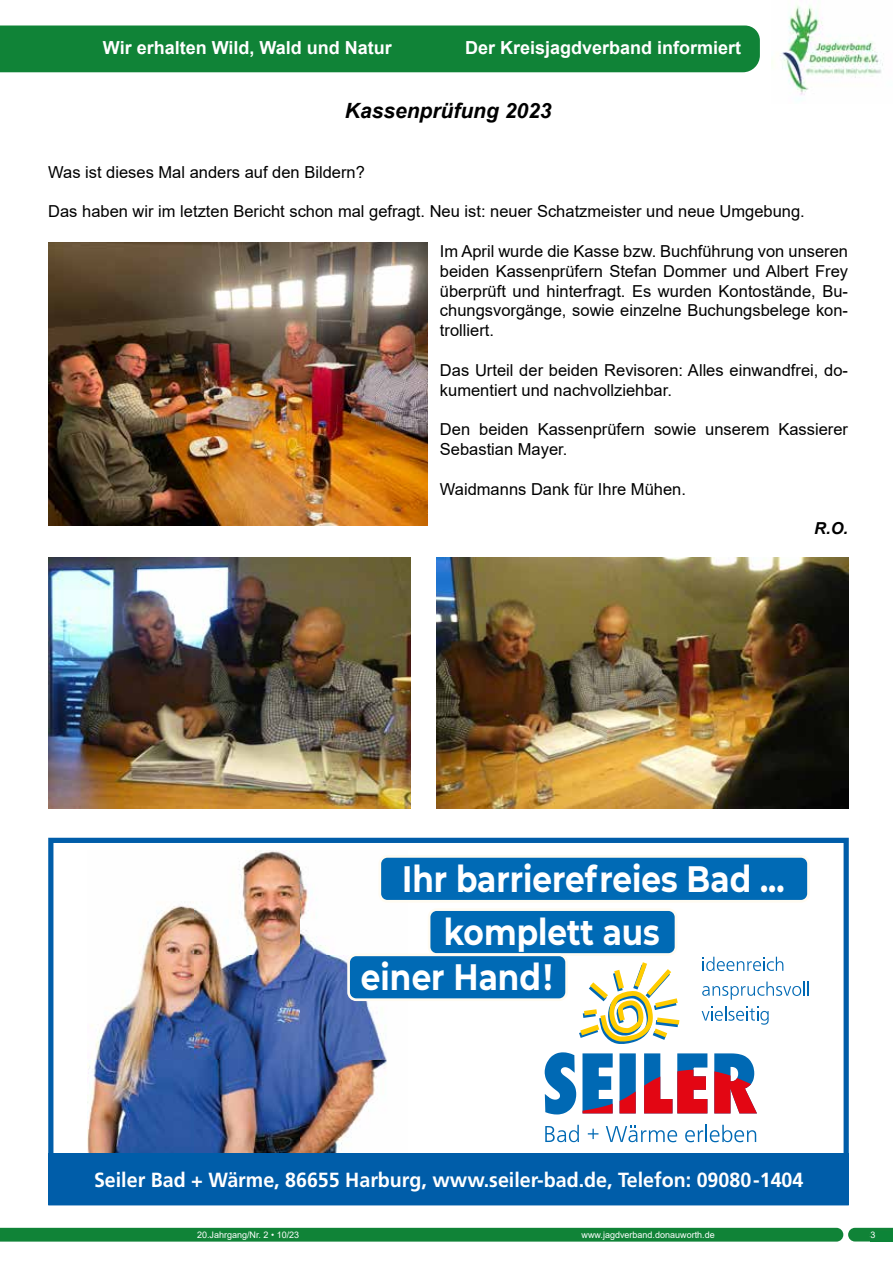
<style>
.page{position:relative;width:893px;height:1263px;background:#fff}
.page>*{position:absolute;margin:0;border:0;box-sizing:border-box;transform-origin:0 0}
.t1{font:700 36.6px "Montserrat";color:#fff;scale:.85 1}
.t2{font:italic 700 21px "Arial";color:#000}
.t3{font:700 20.4px "Frutiger LT Com";color:#fff;scale:.96 1}
.t4{font:700 18px "Arial";color:#fff}
.t5{font:16.5px/19.8px "Arial";color:#000}
.t6{font:italic 700 16.5px "Arial";color:#000}
.t7{font:9px "Arial";color:#fff}
</style>
<div class="page">
<div style="left:0;top:1228px;width:893px;height:13px;background:#108337"></div>
<div style="left:0;top:26px;width:760px;height:46px;background:#108337"></div>
<img style="left:771px;top:5px;width:112px;height:95px">
<img style="left:48px;top:242px;width:379px;height:284px">
<img style="left:48px;top:557px;width:362px;height:251px">
<img style="left:436px;top:557px;width:412px;height:251px">
<div style="left:48px;top:838px;width:801px;height:367px;border:5px solid #005da9"></div>
<img style="left:88px;top:850px;width:299px;height:303px">
<div style="left:48px;top:1153px;width:801px;height:52px;background:#005da9"></div>
<svg style="left:545px;top:1125px;width:34px;height:17px"></svg>
<svg style="left:588px;top:1129px;width:10px;height:10px"></svg>
<svg style="left:606px;top:1126px;width:71px;height:16px"></svg>
<svg style="left:685px;top:1125px;width:71px;height:17px"></svg>
<svg style="left:544px;top:956px;width:265px;height:159px"></svg>
<div style="left:429px;top:910px;width:247px;height:44px;background:#006ab5;border-radius:8px"></div>
<div style="left:428px;top:908px;width:249px;height:48px;border:3px solid #fffbf1;border-radius:8px"></div>
<div style="left:380px;top:856px;width:428px;height:45px;background:#006ab5;border-radius:8px"></div>
<div style="left:378px;top:855px;width:432px;height:47px;border:3px solid #fffbf1;border-radius:8px"></div>
<div style="left:349px;top:955px;width:218px;height:45px;background:#006ab5;border-radius:8px"></div>
<div style="left:347px;top:953px;width:221px;height:48px;border:3px solid #fffbf1;border-radius:8px"></div>
<div style="left:870px;top:1231px;width:23px;height:10px;background:#0c8437"></div>
<p class="t4" style="left:103px;top:35px;width:291px">Wir erhalten Wild, Wald und Natur</p>
<p class="t4" style="left:465px;top:35px;width:278px">Der Kreisjagdverband informiert</p>
<p class="t2" style="left:345px;top:97px;width:208px">Kassenprüfung 2023</p>
<p class="t5" style="left:48px;top:162px;width:318px">Was ist dieses Mal anders auf den Bildern?</p>
<p class="t5" style="left:48px;top:202px;width:758px">Das haben wir im letzten Bericht schon mal gefragt. Neu ist: neuer Schatzmeister und neue Umgebung.</p>
<p class="t5" style="left:440px;top:241px;width:410px;text-align:justify">Im April wurde die Kasse bzw. Buchführung von unseren beiden Kassenprüfern Stefan Dommer und Albert Frey überprüft und hinterfragt. Es wurden Kontostände, Bu&shy;chungsvorgänge, sowie einzelne Buchungsbelege kon&shy;trolliert.</p>
<p class="t5" style="left:440px;top:360px;width:410px">Das Urteil der beiden Revisoren: Alles einwandfrei, do&shy;kumentiert und nachvollziehbar.</p>
<p class="t5" style="left:440px;top:419px;width:410px">Den beiden Kassenprüfern sowie unserem Kassierer<br>Sebastian Mayer.</p>
<p class="t5" style="left:440px;top:479px;width:248px">Waidmanns Dank für Ihre Mühen.</p>
<p class="t6" style="left:814px;top:517px;width:35px">R.O.</p>
<h1 class="t1" style="left:402px;top:852px;width:451px">Ihr barrierefreies Bad ...</h1>
<h1 class="t1" style="left:444px;top:906px;width:256px">komplett aus</h1>
<h1 class="t1" style="left:361px;top:951px;width:227px">einer Hand!</h1>
<p class="t3" style="left:94px;top:1167px;width:740px">Seiler Bad + Wärme, 86655 Harburg, www.seiler-bad.de, Telefon: 09080-1404</p>
<p class="t7" style="left:197px;top:1228px;width:104px">20.Jahrgang/Nr. 2 • 10/23</p>
<p class="t7" style="left:870px;top:1228px;width:7px">3</p>
<p class="t7" style="left:582px;top:1228px;width:135px">www.jagdverband.donauworth.de</p>
<p class="t7" style="left:870px;top:1229px;width:7px">5</p>
</div>
